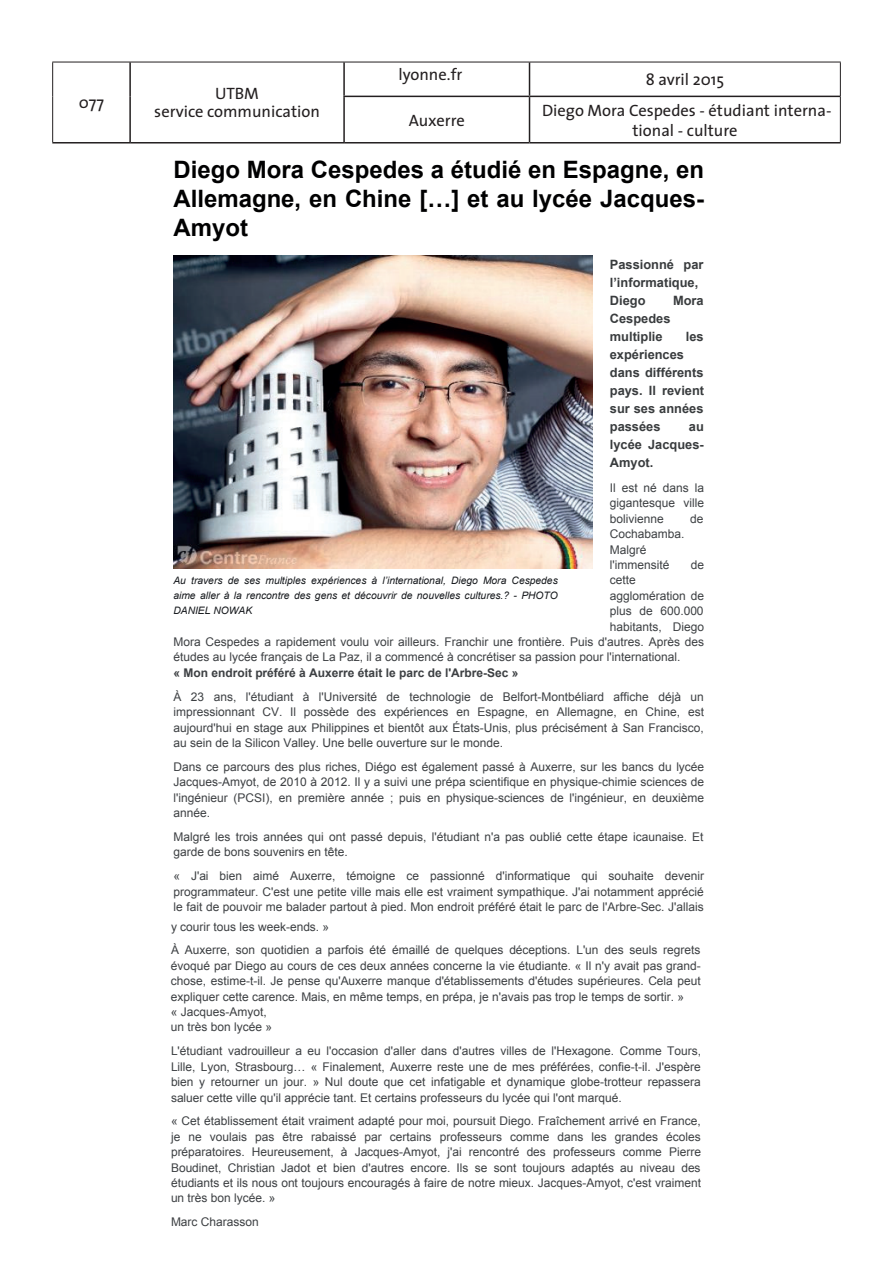
<style>
.page{position:relative;width:893px;height:1263px;background:#fff}
.page>*{position:absolute;margin:0;border:0;box-sizing:border-box;transform-origin:0 0}
.t1{font:700 24px/29.1px "Arial";color:#000001;text-align:justify}
.t2{font:16.5px/18px "The Sans";color:#231f20;text-align:center}
.t3{font:700 12.9px/18px "Arial";color:#393c3e}
.t4{font:12px/15.5px "Arial";color:#3d4043;text-align:justify}
.t5{font:700 12px "Arial";color:#3d4043}
.t6{font:italic 10.2px/15.5px "Arial";color:#15181c;text-align:justify}
.t7{font:8.7px "Times";color:#000001}
.s1{font-family:"Arial";font-size:12px;color:#3d4043}
</style>
<div class="page">
<hr style="left:52px;top:62px;width:78px;height:1px;background:#231f20">
<hr style="left:52px;top:62px;width:1px;height:34px;background:#231f20">
<hr style="left:130px;top:62px;width:214px;height:1px;background:#231f20">
<hr style="left:344px;top:62px;width:185px;height:1px;background:#231f20">
<hr style="left:529px;top:62px;width:312px;height:1px;background:#231f20">
<hr style="left:840px;top:62px;width:1px;height:34px;background:#231f20">
<hr style="left:52px;top:96px;width:1px;height:46px;background:#231f20">
<hr style="left:840px;top:96px;width:1px;height:46px;background:#231f20">
<hr style="left:129px;top:62px;width:2px;height:34px;background:#231f20">
<hr style="left:343px;top:62px;width:2px;height:34px;background:#231f20">
<hr style="left:529px;top:62px;width:1px;height:34px;background:#231f20">
<hr style="left:129px;top:96px;width:2px;height:46px;background:#231f20">
<hr style="left:343px;top:96px;width:186px;height:1px;background:#231f20">
<hr style="left:343px;top:97px;width:2px;height:45px;background:#231f20">
<hr style="left:529px;top:96px;width:311px;height:1px;background:#231f20">
<hr style="left:529px;top:97px;width:1px;height:45px;background:#231f20">
<hr style="left:52px;top:142px;width:78px;height:2px;background:#231f20">
<hr style="left:130px;top:142px;width:214px;height:2px;background:#231f20">
<hr style="left:344px;top:142px;width:185px;height:2px;background:#231f20">
<hr style="left:529px;top:142px;width:312px;height:2px;background:#231f20">
<img style="left:173px;top:256px;width:420px;height:312px">
<h2 class="t2" style="left:79px;top:93px;width:27px">077</h2>
<h2 class="t2" style="left:154px;top:84px;width:167px">UTBM<br>service communication</h2>
<h2 class="t2" style="left:399px;top:65px;width:65px">lyonne.fr</h2>
<h2 class="t2" style="left:646px;top:70px;width:80px">8 avril 2015</h2>
<h2 class="t2" style="left:409px;top:111px;width:58px">Auxerre</h2>
<h2 class="t2" style="left:542px;top:100px;width:291px;line-height:19.8px">Diego Mora Cespedes - étudiant interna&shy;tional - culture</h2>
<h1 class="t1" style="left:173px;top:156px;width:532px">Diego Mora Cespedes a étudié en Espagne, en Allemagne, en Chine […] et au lycée Jacques-Amyot</h1>
<p class="t3" style="left:610px;top:256px;width:95px">Passionné par l’informatique,<br>Diego</p>
<p class="t3" style="left:673px;top:292px;width:32px">Mora</p>
<p class="t3" style="left:610px;top:310px;width:62px">Cespedes multiplie</p>
<p class="t3" style="left:686px;top:328px;width:19px">les</p>
<p class="t3" style="left:610px;top:346px;width:96px">expériences dans différents pays. Il revient sur ses années passées</p>
<p class="t3" style="left:610px;top:418px;width:96px;text-align:justify;text-indent:79px">au lycée Jacques-Amyot.</p>
<p class="t4" style="left:610px;top:480px;width:96px">Il est né dans la gigantesque ville bolivienne</p>
<p class="t4" style="left:690px;top:511px;width:15px">de</p>
<p class="t4" style="left:610px;top:526px;width:76px;text-align:left">Cochabamba.<br>Malgré l'immensité</p>
<p class="t4" style="left:691px;top:557px;width:15px">de</p>
<p class="t4" style="left:610px;top:572px;width:27px">cette</p>
<p class="t4" style="left:610px;top:588px;width:96px">agglomération de</p>
<p class="t4" style="left:610px;top:603px;width:95px">plus de 600.000</p>
<p class="t4" style="left:610px;top:619px;width:96px">habitants, Diego</p>
<p class="t4" style="left:173px;top:634px;width:532px">Mora Cespedes a rapidement voulu voir ailleurs. Franchir une frontière. Puis d'autres. Après des</p>
<p class="t4" style="left:173px;top:649px;width:508px">études au lycée français de La Paz, il a commencé à concrétiser sa passion pour l'international.</p>
<p class="t5" style="left:173px;top:664px;width:347px">« Mon endroit préféré à Auxerre était le parc de l'Arbre-Sec »</p>
<p class="t4" style="left:173px;top:689px;width:532px">À 23 ans, l'étudiant à l'Université de technologie de Belfort-Montbéliard affiche déjà un impressionnant CV. Il possède des expériences en Espagne, en Allemagne, en Chine, est aujourd'hui en stage aux Philippines et bientôt aux États-Unis, plus précisément à San Francisco, au sein de la Silicon Valley. Une belle ouverture sur le monde.</p>
<p class="t4" style="left:173px;top:759px;width:532px">Dans ce parcours des plus riches, Diégo est également passé à Auxerre, sur les bancs du lycée Jacques-Amyot, de 2010 à 2012. Il y a suivi une prépa scientifique en physique-chimie sciences de l'ingénieur (PCSI), en première année ; puis en physique-sciences de l'ingénieur, en deuxième année.</p>
<p class="t4" style="left:173px;top:829px;width:532px">Malgré les trois années qui ont passé depuis, l'étudiant n'a pas oublié cette étape icaunaise. Et garde de bons souvenirs en tête.</p>
<p class="t4" style="left:173px;top:869px;width:532px">« J'ai bien aimé Auxerre, témoigne ce passionné d'informatique qui souhaite devenir programmateur. C'est une petite ville mais elle est vraiment sympathique. J'ai notamment apprécié</p>
<p class="t7" style="left:143px;top:900px;width:576px">9 / 4 / 2 0 1 5<span class="s1">l e f a</span>w<span class="s1">i</span> w<span class="s1">t</span> w<span class="s1">d</span>.<span class="s1">e</span>l y o<span class="s1">p</span>n n<span class="s1">o</span>e<span class="s1">u</span>. f r<span class="s1">v</span>-<span class="s1">o</span>A<span class="s1">i r</span>u x<span class="s1">m</span>e r r<span class="s1">e</span>o i s<span class="s1">b</span>- <span class="s1">a</span>A<span class="s1">l</span>U<span class="s1">a</span>X<span class="s1">d</span>E<span class="s1">e</span>R<span class="s1">r</span>R E<span class="s1">p a</span>( 8<span class="s1">r</span>9<span class="s1">t</span>0<span class="s1">o</span>0 0<span class="s1">u</span>)<span class="s1">t</span>- <span class="s1">à</span>D i e<span class="s1">p</span>g<span class="s1">i</span>o<span class="s1">e</span>M<span class="s1">d</span>o<span class="s1">.</span>r a<span class="s1">M</span>C<span class="s1">o</span>e s<span class="s1">n</span>p e d<span class="s1">e</span>e<span class="s1">n</span>s a<span class="s1">d</span>é<span class="s1">r</span>t<span class="s1">o</span>u d<span class="s1">i t</span>i é <span class="s1">p</span>e n<span class="s1">r é</span>E s<span class="s1">f</span> p<span class="s1">é</span>a<span class="s1">r</span>g<span class="s1">é</span>n e ,<span class="s1">é</span>e<span class="s1">t</span>n<span class="s1">a</span>A<span class="s1">i t</span>l l e<span class="s1">l e</span>m a<span class="s1">p</span>g n<span class="s1">a</span>e ,<span class="s1">r</span>e<span class="s1">c</span>n <span class="s1">d</span>C h<span class="s1">e</span>i n<span class="s1">l</span>e<span class="s1">' A</span>[ …<span class="s1">r b</span>] e<span class="s1">r</span>t<span class="s1">e</span>a<span class="s1">-</span>u<span class="s1">S</span>l y<span class="s1">e</span>c é<span class="s1">c</span>e<span class="s1">.</span>J a<span class="s1">J</span>c<span class="s1">'</span>q<span class="s1">a</span>u<span class="s1">l</span>e<span class="s1">l</span>s<span class="s1">a</span>- A<span class="s1">i s</span>m y o t</p>
<p class="t4" style="left:171px;top:914px;width:531px;line-height:24px">y courir tous les week-ends. »<br>À Auxerre, son quotidien a parfois été émaillé de quelques déceptions. L'un des seuls regrets</p>
<p class="t4" style="left:171px;top:958px;width:531px;text-align:left">évoqué par Diego au cours de ces deux années concerne la vie étudiante. « Il n'y avait pas grand&shy;chose, estime-t-il. Je pense qu'Auxerre manque d'établissements d'études supérieures. Cela peut expliquer cette carence. Mais, en même temps, en prépa, je n'avais pas trop le temps de sortir. »<br>« Jacques-Amyot,<br>un très bon lycée »</p>
<p class="t4" style="left:171px;top:1043px;width:532px">L'étudiant vadrouilleur a eu l'occasion d'aller dans d'autres villes de l'Hexagone. Comme Tours, Lille, Lyon, Strasbourg… « Finalement, Auxerre reste une de mes préférées, confie-t-il. J'espère bien y retourner un jour. » Nul doute que cet infatigable et dynamique globe-trotteur repassera saluer cette ville qu'il apprécie tant. Et certains professeurs du lycée qui l'ont marqué.</p>
<p class="t4" style="left:171px;top:1113px;width:531px">« Cet établissement était vraiment adapté pour moi, poursuit Diego. Fraîchement arrivé en France, je ne voulais pas être rabaissé par certains professeurs comme dans les grandes écoles préparatoires. Heureusement, à Jacques-Amyot, j'ai rencontré des professeurs comme Pierre Boudinet, Christian Jadot et bien d'autres encore. Ils se sont toujours adaptés au niveau des étudiants et ils nous ont toujours encouragés à faire de notre mieux. Jacques-Amyot, c'est vraiment un très bon lycée. »</p>
<p class="t4" style="left:171px;top:1214px;width:89px">Marc Charasson</p>
<p class="t6" style="left:173px;top:572px;width:386px">Au travers de ses multiples expériences à l’international, Diego Mora Cespedes aime aller à la rencontre des gens et découvrir de nouvelles cultures.? - PHOTO DANIEL NOWAK</p>
</div>
